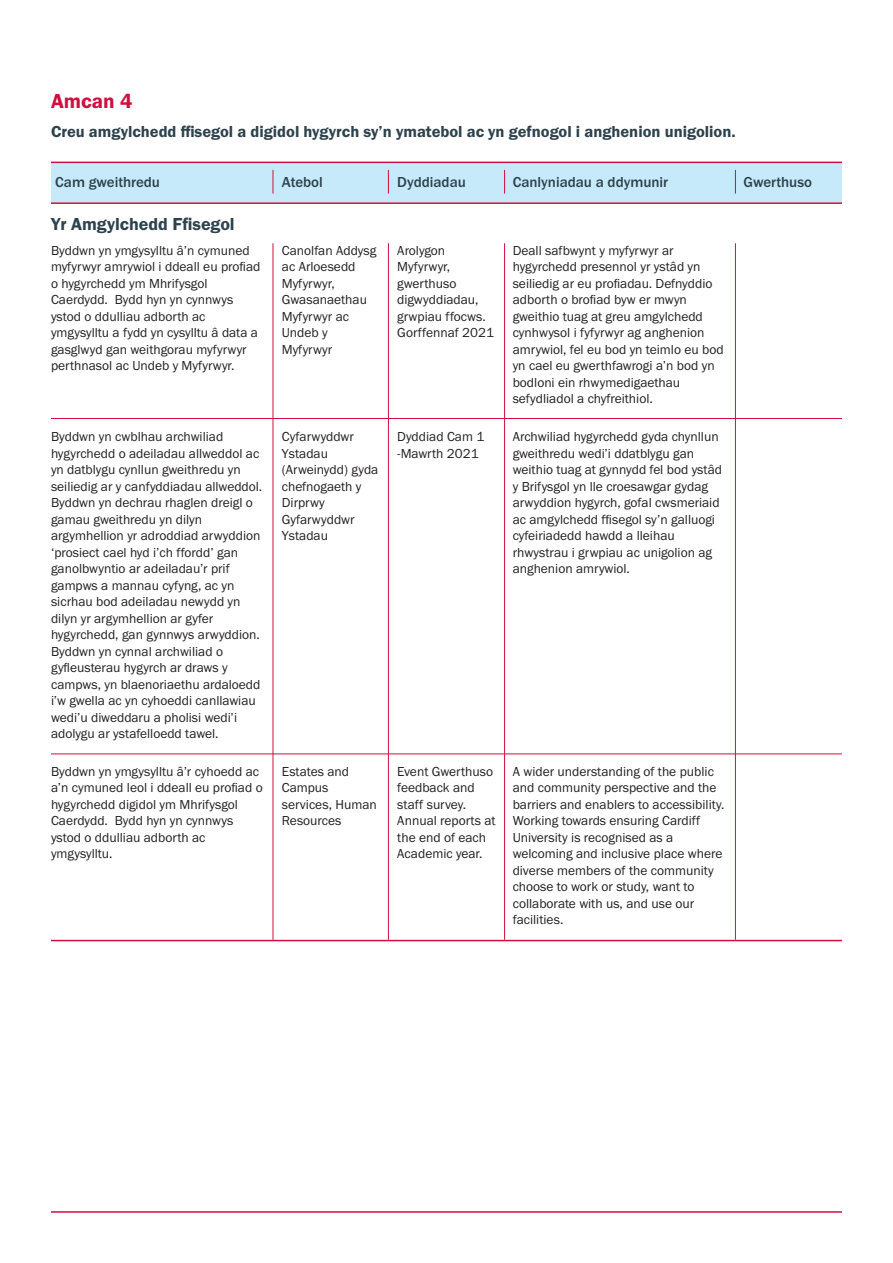
<style>
.page{position:relative;width:893px;height:1263px;background:#fff}
.page>*{position:absolute;margin:0;border:0;box-sizing:border-box;transform-origin:0 0}
.t1{font:21px "Franklin Gothic URW Dem";color:#d10e40}
.t2{font:18px "Franklin Gothic URW Dem";color:#2d424d}
.t3{font:16.5px "Franklin Gothic URW Dem";color:#2d424d}
.t4{font:500 15px "Franklin Gothic URW";color:#2d424d}
.t5{font:13.5px/16.5px "Franklin Gothic URW Boo";color:#231f20}
</style>
<div class="page">
<hr style="left:51px;top:1211px;width:791px;height:2px;background:#d10e40">
<div style="left:51px;top:162px;width:791px;height:40px;background:#c6eafa"></div>
<hr style="left:51px;top:162px;width:791px;height:1px;background:#d10e40">
<hr style="left:51px;top:940px;width:791px;height:1px;background:#d10e40">
<hr style="left:51px;top:753px;width:791px;height:1px;background:#d10e40">
<hr style="left:51px;top:418px;width:791px;height:1px;background:#d10e40">
<hr style="left:51px;top:202px;width:791px;height:2px;background:#d10e40">
<hr style="left:273px;top:243px;width:1px;height:697px;background:#d10e40">
<hr style="left:388px;top:243px;width:1px;height:697px;background:#d10e40">
<hr style="left:504px;top:243px;width:1px;height:697px;background:#d10e40">
<hr style="left:735px;top:243px;width:1px;height:697px;background:#d10e40">
<svg style="left:273px;top:170px;width:1px;height:24px"></svg>
<svg style="left:388px;top:170px;width:1px;height:24px"></svg>
<svg style="left:504px;top:170px;width:1px;height:24px"></svg>
<svg style="left:735px;top:170px;width:1px;height:24px"></svg>
<p class="t1" style="left:51px;top:88px;width:83px">Amcan 4</p>
<p class="t3" style="left:51px;top:121px;width:686px">Creu amgylchedd ffisegol a digidol hygyrch sy’n ymatebol ac yn gefnogol i anghenion unigolion.</p>
<p class="t4" style="left:55px;top:173px;width:106px">Cam gweithredu</p>
<p class="t4" style="left:282px;top:173px;width:42px">Atebol</p>
<p class="t4" style="left:397px;top:173px;width:70px">Dyddiadau</p>
<p class="t4" style="left:513px;top:173px;width:157px">Canlyniadau a ddymunir</p>
<p class="t4" style="left:743px;top:173px;width:70px">Gwerthuso</p>
<p class="t2" style="left:51px;top:212px;width:185px">Yr Amgylchedd Ffisegol</p>
<p class="t5" style="left:51px;top:242px;width:211px">Byddwn yn ymgysylltu â’n cymuned myfyrwyr amrywiol i ddeall eu profiad o hygyrchedd ym Mhrifysgol<br>Caerdydd. Bydd hyn yn cynnwys ystod o ddulliau adborth ac ymgysylltu a fydd yn cysylltu â data a gasglwyd gan weithgorau myfyrwyr perthnasol ac Undeb y Myfyrwyr.</p>
<p class="t5" style="left:282px;top:242px;width:96px">Canolfan Addysg ac Arloesedd<br>Myfyrwyr,<br>Gwasanaethau<br>Myfyrwyr ac<br>Undeb y<br>Myfyrwyr</p>
<p class="t5" style="left:51px;top:428px;width:213px">Byddwn yn cwblhau archwiliad hygyrchedd o adeiladau allweddol ac yn datblygu cynllun gweithredu yn seiliedig ar y canfyddiadau allweddol.<br>Byddwn yn dechrau rhaglen dreigl o gamau gweithredu yn dilyn argymhellion yr adroddiad arwyddion ‘prosiect cael hyd i’ch ffordd’ gan ganolbwyntio ar adeiladau’r prif gampws a mannau cyfyng, ac yn sicrhau bod adeiladau newydd yn dilyn yr argymhellion ar gyfer hygyrchedd, gan gynnwys arwyddion.<br>Byddwn yn cynnal archwiliad o gyfleusterau hygyrch ar draws y campws, yn blaenoriaethu ardaloedd i’w gwella ac yn cyhoeddi canllawiau wedi’u diweddaru a pholisi wedi’i adolygu ar ystafelloedd tawel.</p>
<p class="t5" style="left:51px;top:763px;width:213px">Byddwn yn ymgysylltu â’r cyhoedd ac a’n cymuned leol i ddeall eu profiad o hygyrchedd digidol ym Mhrifysgol<br>Caerdydd. Bydd hyn yn cynnwys ystod o ddulliau adborth ac ymgysylltu.</p>
<p class="t5" style="left:282px;top:428px;width:98px">Cyfarwyddwr<br>Ystadau (Arweinydd) gyda chefnogaeth y<br>Dirprwy<br>Gyfarwyddwr<br>Ystadau</p>
<p class="t5" style="left:282px;top:763px;width:97px">Estates and<br>Campus services, Human<br>Resources</p>
<p class="t5" style="left:397px;top:242px;width:98px">Arolygon<br>Myfyrwyr, gwerthuso digwyddiadau, grwpiau ffocws.<br>Gorffennaf 2021</p>
<p class="t5" style="left:397px;top:428px;width:89px">Dyddiad Cam 1 -Mawrth 2021</p>
<p class="t5" style="left:513px;top:242px;width:212px">Deall safbwynt y myfyrwyr ar hygyrchedd presennol yr ystâd yn seiliedig ar eu profiadau. Defnyddio adborth o brofiad byw er mwyn gweithio tuag at greu amgylchedd cynhwysol i fyfyrwyr ag anghenion amrywiol, fel eu bod yn teimlo eu bod yn cael eu gwerthfawrogi a’n bod yn bodloni ein rhwymedigaethau sefydliadol a chyfreithiol.</p>
<p class="t5" style="left:513px;top:428px;width:211px">Archwiliad hygyrchedd gyda chynllun gweithredu wedi’i ddatblygu gan weithio tuag at gynnydd fel bod ystâd y Brifysgol yn lle croesawgar gydag arwyddion hygyrch, gofal cwsmeriaid ac amgylchedd ffisegol sy’n galluogi cyfeiriadedd hawdd a lleihau rhwystrau i grwpiau ac unigolion ag anghenion amrywiol.</p>
<p class="t5" style="left:397px;top:763px;width:100px">Event Gwerthuso feedback and staff survey.<br>Annual reports at the end of each<br>Academic year.</p>
<p class="t5" style="left:513px;top:763px;width:213px">A wider understanding of the public and community perspective and the barriers and enablers to accessibility.<br>Working towards ensuring Cardiff<br>University is recognised as a welcoming and inclusive place where diverse members of the community choose to work or study, want to collaborate with us, and use our facilities.</p>
</div>
